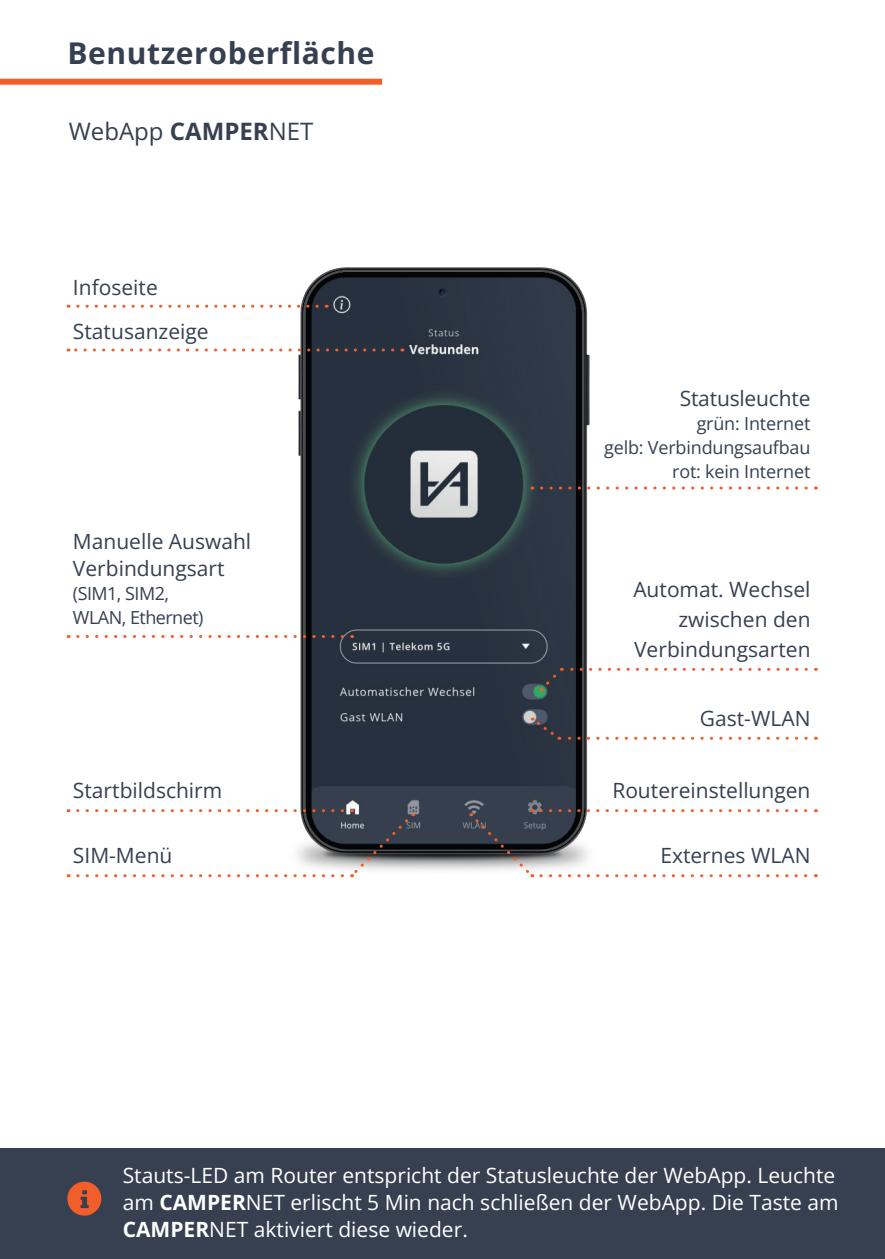
<style>
.page{position:relative;width:885px;height:1259px;background:#fff}
.page>*{position:absolute;margin:0;border:0;box-sizing:border-box;transform-origin:0 0}
.t1{font:30px "Open Sans";letter-spacing:.02em;color:#364050}
.t2{font:24px "Open Sans";color:#364050}
.t3{font:21px/30px "Open Sans";color:#364050}
.t4{font:21px/27px "Open Sans";color:#fff}
.t5{font:18px/24px "Open Sans";letter-spacing:-.01em;color:#364050;text-align:right}
.t6{font:18px/24px "Open Sans";letter-spacing:-.03em;color:#364050}
</style>
<div class="page">
<div style="left:0;top:1148px;width:884px;height:111px;background:#364050"></div>
<div style="left:0;top:79px;width:382px;height:6px;background:#f15d2b"></div>
<svg style="left:67px;top:1181px;width:34px;height:34px"></svg>
<img style="left:247px;top:267px;width:391px;height:611px">
<svg style="left:68px;top:305px;width:249px;height:3px"></svg>
<svg style="left:68px;top:348px;width:325px;height:3px"></svg>
<svg style="left:531px;top:486px;width:275px;height:3px"></svg>
<svg style="left:68px;top:635px;width:274px;height:3px"></svg>
<svg style="left:68px;top:809px;width:274px;height:3px"></svg>
<svg style="left:541px;top:809px;width:275px;height:3px"></svg>
<svg style="left:350px;top:809px;width:63px;height:68px;background:#65666d"></svg>
<svg style="left:68px;top:874px;width:274px;height:3px"></svg>
<svg style="left:470px;top:809px;width:63px;height:68px;background:#63656c"></svg>
<svg style="left:541px;top:874px;width:275px;height:3px"></svg>
<svg style="left:540px;top:668px;width:266px;height:23px"></svg>
<svg style="left:531px;top:717px;width:275px;height:23px"></svg>
<h1 class="t1" style="left:67px;top:32px;width:309px">Benutzeroberfläche</h1>
<p class="t2" style="left:69px;top:115px;width:246px">WebApp CAMPERNET</p>
<p class="t3" style="left:73px;top:265px;width:137px;line-height:43.8px">Infoseite<br>Statusanzeige</p>
<p class="t3" style="left:73px;top:527px;width:180px;line-height:27px">Manuelle Auswahl<br>Verbindungsart</p>
<p class="t6" style="left:73px;top:581px;width:132px">(SIM1, SIM2,<br>WLAN, Ethernet)</p>
<p class="t3" style="left:679px;top:383px;width:132px">Statusleuchte</p>
<p class="t5" style="left:604px;top:411px;width:208px">grün: Internet<br>gelb: Verbindungsaufbau rot: kein Internet</p>
<p class="t3" style="left:633px;top:574px;width:179px;text-align:right">Automat. Wechsel zwischen den<br>Verbindungsarten</p>
<p class="t3" style="left:699px;top:703px;width:112px">Gast-WLAN</p>
<p class="t3" style="left:73px;top:775px;width:151px">Startbildschirm</p>
<p class="t3" style="left:612px;top:775px;width:199px">Routereinstellungen</p>
<p class="t3" style="left:73px;top:840px;width:101px">SIM-Menü</p>
<p class="t3" style="left:660px;top:840px;width:152px">Externes WLAN</p>
<p class="t4" style="left:123px;top:1161px;width:717px">Stauts-LED am Router entspricht der Statusleuchte der WebApp. Leuchte am CAMPERNET erlischt 5 Min nach schließen der WebApp. Die Taste am<br>CAMPERNET aktiviert diese wieder.</p>
</div>
